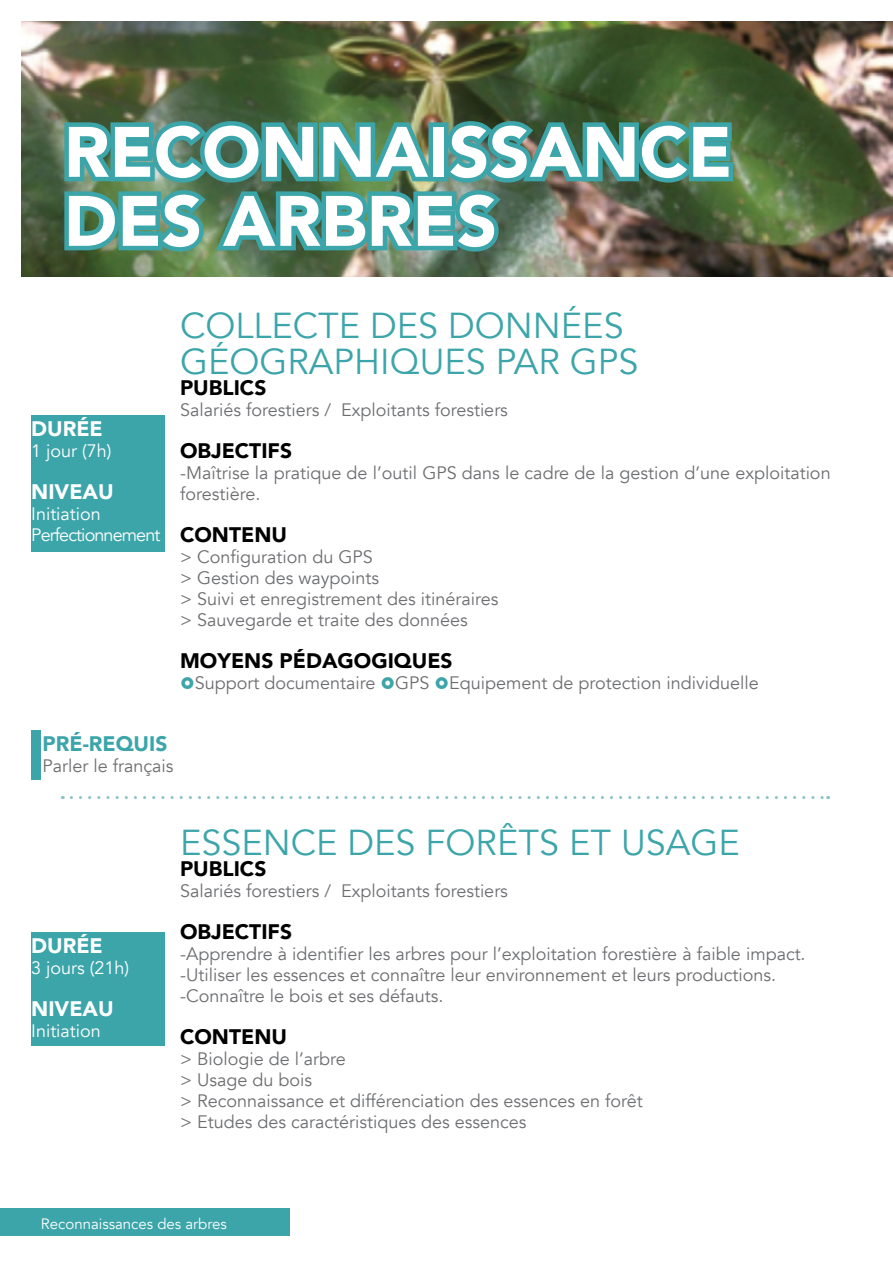
<style>
.page{position:relative;width:893px;height:1263px;background:#fff}
.page>*{position:absolute;margin:0;border:0;box-sizing:border-box;transform-origin:0 0}
.t1{font:900 70.5px "Avenir";color:#fff}
.t2{font:36px/36px "Avenir";color:#3ca5a9}
.t3{font:900 21px "Avenir";color:#000}
.t4{font:900 21px "Avenir";color:#fff}
.t5{font:900 21px "Avenir";color:#3ca5a9}
.t6{font:18px/21px "Avenir";color:#6d6e71}
.t7{font:18px "Avenir";color:#fff}
.t8{font:18px "Avenir";letter-spacing:-.05em;color:#fff}
.t9{font:15px "Avenir";color:#fff}
</style>
<div class="page">
<div style="left:31px;top:730px;width:10px;height:50px;background:#3ca5a9"></div>
<div style="left:31px;top:415px;width:134px;height:137px;background:#3ca5a9"></div>
<svg style="left:71px;top:796px;width:758px;height:3px"></svg>
<div style="left:31px;top:932px;width:134px;height:113px;background:#3ca5a9"></div>
<div style="left:0;top:1208px;width:289px;height:27px;background:#3ca5a9"></div>
<img style="left:21px;top:21px;width:872px;height:255px">
<img style="left:60px;top:115px;width:677px;height:143px">
<p class="t1" style="left:64px;top:92px;width:670px">RECONNAISSANCE</p>
<p class="t1" style="left:64px;top:161px;width:435px">DES ARBRES</p>
<p class="t4" style="left:31px;top:411px;width:73px">DURÉE</p>
<p class="t7" style="left:31px;top:440px;width:82px">1 jour (7h)</p>
<p class="t4" style="left:31px;top:474px;width:84px">NIVEAU</p>
<p class="t7" style="left:31px;top:503px;width:71px">Initiation</p>
<p class="t8" style="left:31px;top:524px;width:131px">Perfectionnement</p>
<p class="t2" style="left:180px;top:308px;width:460px">COLLECTE DES DONNÉES<br>GÉOGRAPHIQUES PAR GPS</p>
<p class="t3" style="left:180px;top:370px;width:88px">PUBLICS</p>
<p class="t6" style="left:180px;top:400px;width:329px">Salariés forestiers / Exploitants forestiers</p>
<p class="t3" style="left:180px;top:433px;width:113px">OBJECTIFS</p>
<p class="t6" style="left:180px;top:463px;width:652px">-Maîtrise la pratique de l’outil GPS dans le cadre de la gestion d’une exploitation forestière.</p>
<p class="t3" style="left:180px;top:517px;width:108px">CONTENU</p>
<p class="t6" style="left:180px;top:547px;width:194px">&gt; Configuration du GPS</p>
<p class="t6" style="left:180px;top:568px;width:200px">&gt; Gestion des waypoints</p>
<p class="t6" style="left:180px;top:589px;width:320px">&gt; Suivi et enregistrement des itinéraires</p>
<p class="t6" style="left:180px;top:610px;width:289px">&gt; Sauvegarde et traite des données</p>
<p class="t3" style="left:180px;top:643px;width:274px">MOYENS PÉDAGOGIQUES</p>
<p class="t6" style="left:195px;top:673px;width:566px">Support documentaire GPS Equipement de protection individuelle</p>
<p class="t5" style="left:43px;top:726px;width:126px">PRÉ-REQUIS</p>
<p class="t6" style="left:43px;top:756px;width:132px">Parler le français</p>
<p class="t4" style="left:31px;top:928px;width:73px">DURÉE</p>
<p class="t7" style="left:31px;top:957px;width:100px">3 jours (21h)</p>
<p class="t4" style="left:31px;top:991px;width:84px">NIVEAU</p>
<p class="t7" style="left:31px;top:1020px;width:71px">Initiation</p>
<p class="t2" style="left:180px;top:825px;width:561px">ESSENCE DES FORÊTS ET USAGE</p>
<p class="t3" style="left:180px;top:850px;width:88px">PUBLICS</p>
<p class="t6" style="left:180px;top:880px;width:329px">Salariés forestiers / Exploitants forestiers</p>
<p class="t3" style="left:180px;top:913px;width:113px">OBJECTIFS</p>
<p class="t6" style="left:180px;top:943px;width:627px">-Apprendre à identifier les arbres pour l’exploitation forestière à faible impact.</p>
<p class="t6" style="left:180px;top:964px;width:597px">-Utiliser les essences et connaître leur environnement et leurs productions.</p>
<p class="t6" style="left:180px;top:985px;width:265px">-Connaître le bois et ses défauts.</p>
<p class="t3" style="left:180px;top:1018px;width:108px">CONTENU</p>
<p class="t6" style="left:180px;top:1048px;width:167px">&gt; Biologie de l’arbre</p>
<p class="t6" style="left:180px;top:1069px;width:134px">&gt; Usage du bois</p>
<p class="t6" style="left:180px;top:1090px;width:464px">&gt; Reconnaissance et différenciation des essences en forêt</p>
<p class="t6" style="left:180px;top:1111px;width:348px">&gt; Etudes des caractéristiques des essences</p>
<p class="t9" style="left:41px;top:1215px;width:187px">Reconnaissances des arbres</p>
</div>
